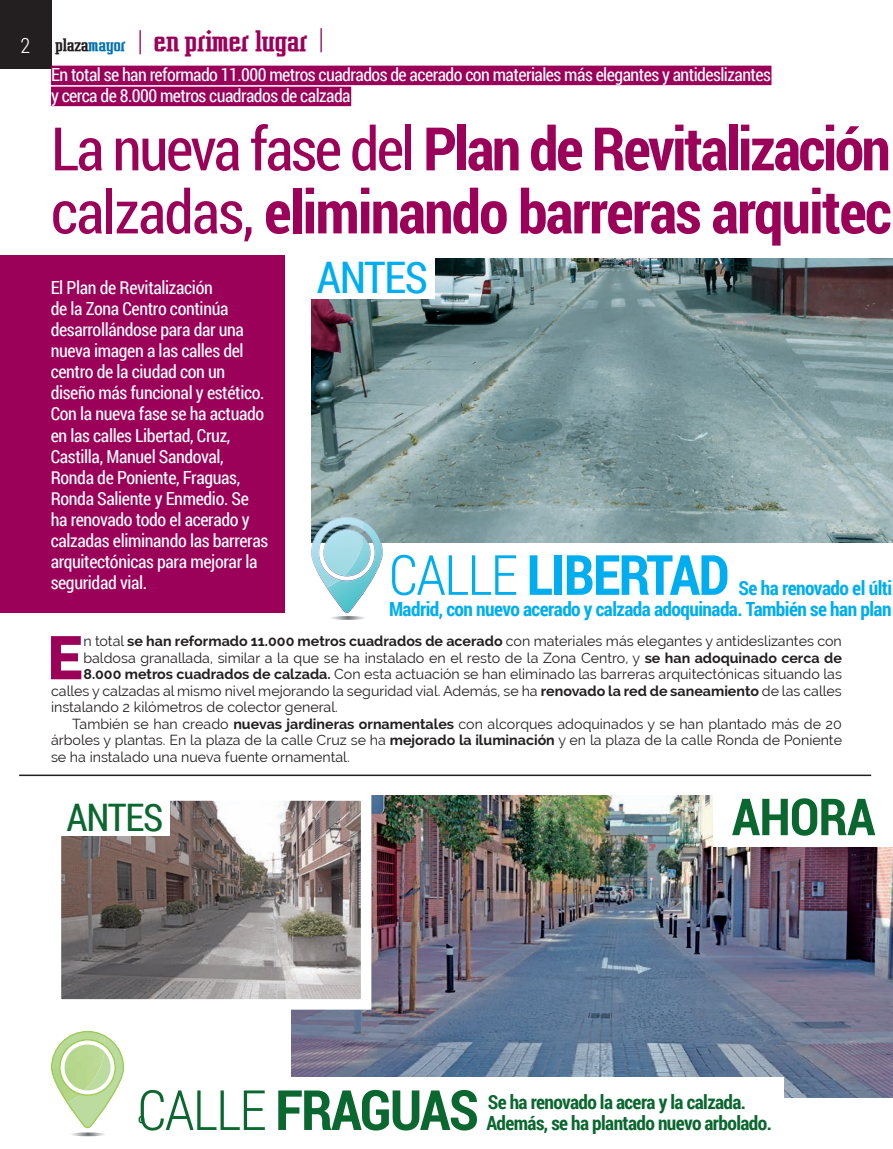
<style>
.page{position:relative;width:893px;height:1149px;background:#fff}
.page>*{position:absolute;margin:0;border:0;box-sizing:border-box;transform-origin:0 0}
.t1{font:800 60.75px "Raleway";color:#9c0159}
.t2{font:700 60px/63px "Roboto Condensed";letter-spacing:-.03em;color:#9c0159}
.t3{font:700 55.5px "Roboto Condensed";letter-spacing:-.03em;color:#00aeef}
.t4{font:700 55.5px "Roboto Condensed";letter-spacing:-.03em;color:#0a672f}
.t5{font:700 51.15px "Roboto Condensed";letter-spacing:-.01em;color:#0a672f}
.t6{font:43.5px "Roboto Condensed";letter-spacing:-.03em;color:#00aeef}
.t7{font:37.95px "Roboto Condensed";letter-spacing:-.03em;color:#0a672f}
.t8{font:700 27px "Vahika";letter-spacing:-.02em;color:#9c0159}
.t9{font:700 19.5px/21px "Roboto Condensed";letter-spacing:-.025em;color:#00aeef;text-align:right}
.t10{font:700 19.5px "Roboto Condensed";letter-spacing:-.03em;color:#0a672f}
.t11{font:18px/21px "Roboto Condensed";letter-spacing:-.02em;color:#fff}
.t12{font:14.25px "Raleway";color:#231f20}
.s1{font-family:"Roboto Condensed";font-weight:300;font-size:21px;color:#fff}
.s2{font-size:16.5px;color:#231f20}
.s3{font-size:16.5px;color:#0371b0}
.s4{font-weight:400}
.s5{font-weight:300}
.s6{font-weight:700}
</style>
<div class="page">
<div style="left:0;top:0;width:51px;height:68px;background:#231f20"></div>
<div style="left:0;top:255px;width:285px;height:357px;background:#9c0159"></div>
<img style="left:311px;top:258px;width:582px;height:284px">
<div style="left:310px;top:257px;width:125px;height:41px;background:#fff"></div>
<div style="left:51px;top:66px;width:720px;height:19px;background:#9c0159"></div>
<div style="left:51px;top:87px;width:300px;height:19px;background:#9c0159"></div>
<svg style="left:311px;top:517px;width:72px;height:95px"></svg>
<img style="left:312px;top:517px;width:52px;height:70px">
<img style="left:324px;top:529px;width:40px;height:46px">
<img style="left:331px;top:616px;width:34px;height:3px">
<hr style="left:19px;top:774px;width:852px;height:1px;background:#231f20">
<svg style="left:73px;top:1135px;width:30px;height:1px"></svg>
<svg style="left:51px;top:1030px;width:74px;height:98px"></svg>
<img style="left:65px;top:1044px;width:39px;height:45px">
<img style="left:71px;top:1132px;width:34px;height:3px">
<img style="left:291px;top:795px;width:602px;height:302px">
<div style="left:714px;top:790px;width:179px;height:56px;background:#fff"></div>
<div style="left:138px;top:1077px;width:645px;height:71px;background:#fff"></div>
<img style="left:62px;top:801px;width:298px;height:197px">
<div style="left:61px;top:800px;width:109px;height:36px;background:#fff"></div>
<h3 class="t8" style="left:21px;top:24px;width:305px"><span class="s1">2</span> <span class="s2">plaza</span><span class="s3">mayor</span> <span class="s4">|</span> en primer lugar <span class="s4">|</span></h3>
<p class="t11" style="left:51px;top:63px;width:721px">En total se han reformado 11.000 metros cuadrados de acerado con materiales más elegantes y antideslizantes y cerca de 8.000 metros cuadrados de calzada</p>
<h2 class="t2" style="left:51px;top:115px;width:842px"><span class="s4">La nueva fase del</span> Plan de Revitalización <span class="s4">calzadas,</span> eliminando barreras arquitec</h2>
<p class="t11" style="left:51px;top:277px;width:219px">El Plan de Revitalización<br>de la Zona Centro continúa desarrollándose para dar una nueva imagen a las calles del centro de la ciudad con un diseño más funcional y estético.<br>Con la nueva fase se ha actuado en las calles Libertad, Cruz,<br>Castilla, Manuel Sandoval,<br>Ronda de Poniente, Fraguas,<br>Ronda Saliente y Enmedio. Se ha renovado todo el acerado y calzadas eliminando las barreras arquitectónicas para mejorar la seguridad vial.</p>
<h3 class="t6" style="left:317px;top:247px;width:113px">ANTES</h3>
<h3 class="t3" style="left:389px;top:536px;width:342px"><span class="s5">CALLE</span> LIBERTAD</h3>
<h3 class="t9" style="left:389px;top:576px;width:505px">Se ha renovado el últi<br>Madrid, con nuevo acerado y calzada adoquinada. También se han plan</h3>
<h1 class="t1" style="left:47px;top:623px;width:38px">E</h1>
<p class="t12" style="left:83px;top:632px;width:760px">n total <span class="s6">se han reformado 11.000 metros cuadrados de acerado</span> con materiales más elegantes y antideslizantes con</p>
<p class="t12" style="left:83px;top:649px;width:760px">baldosa granallada, similar a la que se ha instalado en el resto de la Zona Centro, y <span class="s6">se han adoquinado cerca de</span></p>
<p class="t12" style="left:83px;top:665px;width:760px"><span class="s6">8.000 metros cuadrados de calzada.</span> Con esta actuación se han eliminado las barreras arquitectónicas situando las</p>
<p class="t12" style="left:51px;top:682px;width:792px">calles y calzadas al mismo nivel mejorando la seguridad vial. Además, se ha <span class="s6">renovado la red de saneamiento</span> de las calles</p>
<p class="t12" style="left:51px;top:698px;width:288px">instalando 2 kilómetros de colector general.</p>
<p class="t12" style="left:72px;top:715px;width:771px">También se han creado <span class="s6">nuevas jardineras ornamentales</span> con alcorques adoquinados y se han plantado más de 20</p>
<p class="t12" style="left:51px;top:731px;width:792px">árboles y plantas. En la plaza de la calle Cruz se ha <span class="s6">mejorado la iluminación</span> y en la plaza de la calle Ronda de Poniente</p>
<p class="t12" style="left:51px;top:748px;width:300px">se ha instalado una nueva fuente ornamental.</p>
<h3 class="t5" style="left:732px;top:780px;width:145px">AHORA</h3>
<h3 class="t7" style="left:67px;top:791px;width:98px">ANTES</h3>
<h3 class="t4" style="left:138px;top:1070px;width:343px"><span class="s5">CALLE</span> FRAGUAS</h3>
<h3 class="t10" style="left:488px;top:1087px;width:260px">Se ha renovado la acera y la calzada.</h3>
<h3 class="t10" style="left:138px;top:1108px;width:9px">º</h3>
<h3 class="t10" style="left:486px;top:1108px;width:287px">Además, se ha plantado nuevo arbolado.</h3>
</div>
